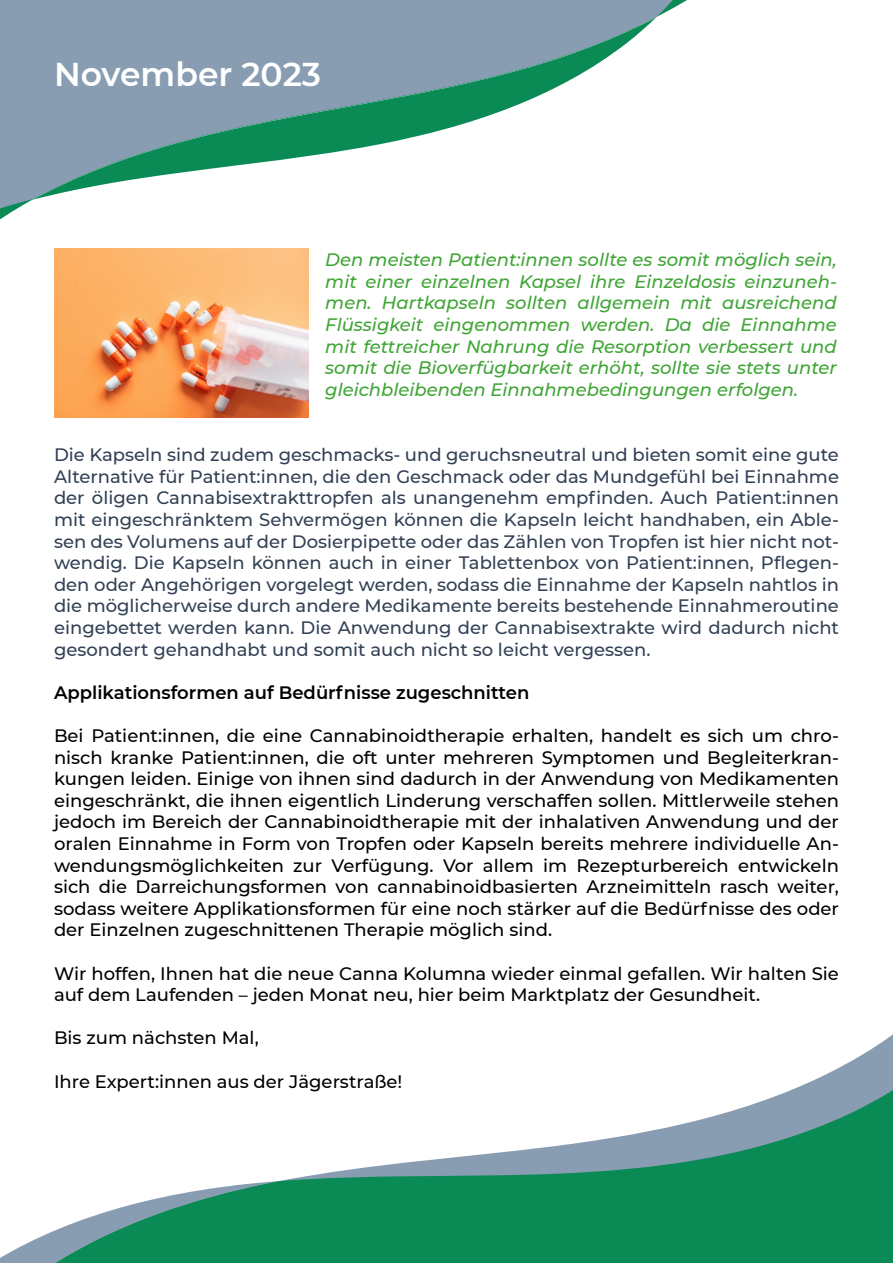
<style>
.page{position:relative;width:893px;height:1263px;background:#fff}
.page>*{position:absolute;margin:0;border:0;box-sizing:border-box;transform-origin:0 0}
.t1{font:600 33px "Montserrat";color:#fff}
.t2{font:500 18px/21.6px "Montserrat";color:#000;text-align:justify}
.t3{font:500 18px/21.6px "Montserrat";color:#334155;text-align:justify}
.t4{font:italic 500 18px/21.6px "Montserrat";color:#3fa535;text-align:justify}
.t5{font:600 18px "Montserrat";color:#000}
</style>
<div class="page">
<svg style="left:0;top:1235px;width:44px;height:28px"></svg>
<svg style="left:44px;top:1061px;width:849px;height:202px"></svg>
<svg style="left:0;top:0;width:687px;height:249px"></svg>
<div style="left:54px;top:54px;width:310px;height:37px;background:#899db2"></div>
<img style="left:54px;top:249px;width:254px;height:168px">
<h1 class="t1" style="left:54px;top:54px;width:269px">November 2023</h1>
<p class="t4" style="left:325px;top:249px;width:513px">Den meisten Patient:innen sollte es somit möglich sein, mit einer einzelnen Kapsel ihre Einzeldosis einzuneh&shy;men. Hartkapseln sollten allgemein mit ausreichend Flüssigkeit eingenommen werden. Da die Einnahme mit fettreicher Nahrung die Resorption verbessert und somit die Bioverfügbarkeit erhöht, sollte sie stets unter gleichbleibenden Einnahmebedingungen erfolgen.</p>
<p class="t3" style="left:54px;top:444px;width:786px">Die Kapseln sind zudem geschmacks- und geruchsneutral und bieten somit eine gute Alternative für Patient:innen, die den Geschmack oder das Mundgefühl bei Einnahme der öligen Cannabisextrakttropfen als unangenehm empfinden. Auch Patient:innen mit eingeschränktem Sehvermögen können die Kapseln leicht handhaben, ein Able&shy;sen des Volumens auf der Dosierpipette oder das Zählen von Tropfen ist hier nicht not&shy;wendig. Die Kapseln können auch in einer Tablettenbox von Patient:innen, Pflegen&shy;den oder Angehörigen vorgelegt werden, sodass die Einnahme der Kapseln nahtlos in die möglicherweise durch andere Medikamente bereits bestehende Einnahmeroutine eingebettet werden kann. Die Anwendung der Cannabisextrakte wird dadurch nicht gesondert gehandhabt und somit auch nicht so leicht vergessen.</p>
<p class="t5" style="left:54px;top:681px;width:477px">Applikationsformen auf Bedürfnisse zugeschnitten</p>
<p class="t2" style="left:54px;top:725px;width:786px">Bei Patient:innen, die eine Cannabinoidtherapie erhalten, handelt es sich um chro&shy;nisch kranke Patient:innen, die oft unter mehreren Symptomen und Begleiterkran&shy;kungen leiden. Einige von ihnen sind dadurch in der Anwendung von Medikamenten eingeschränkt, die ihnen eigentlich Linderung verschaffen sollen. Mittlerweile stehen jedoch im Bereich der Cannabinoidtherapie mit der inhalativen Anwendung und der oralen Einnahme in Form von Tropfen oder Kapseln bereits mehrere individuelle An&shy;wendungsmöglichkeiten zur Verfügung. Vor allem im Rezepturbereich entwickeln sich die Darreichungsformen von cannabinoidbasierten Arzneimitteln rasch weiter, sodass weitere Applikationsformen für eine noch stärker auf die Bedürfnisse des oder der Einzelnen zugeschnittenen Therapie möglich sind.</p>
<p class="t2" style="left:54px;top:962px;width:786px">Wir hoffen, Ihnen hat die neue Canna Kolumna wieder einmal gefallen. Wir halten Sie auf dem Laufenden – jeden Monat neu, hier beim Marktplatz der Gesundheit.</p>
<p class="t2" style="left:54px;top:1027px;width:206px">Bis zum nächsten Mal,</p>
<p class="t2" style="left:54px;top:1070px;width:350px">Ihre Expert:innen aus der Jägerstraße!</p>
</div>
